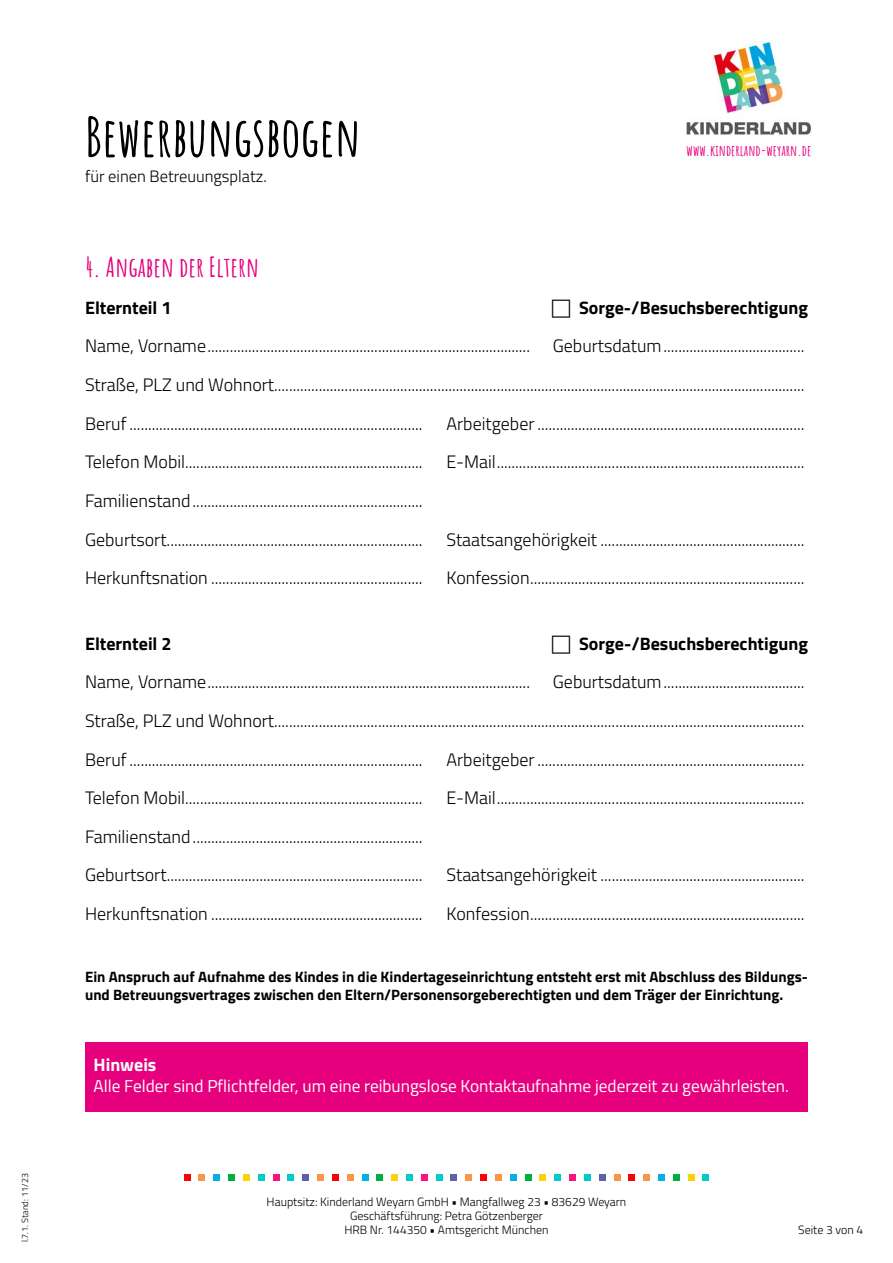
<style>
.page{position:relative;width:893px;height:1263px;background:#fff}
.page>*{position:absolute;margin:0;border:0;box-sizing:border-box;transform-origin:0 0}
.t1{font:700 54.3px "Amatic SC";color:#000}
.t2{font:700 27px "Amatic SC";color:#e6007d}
.t3{font:300 18px/38.5px "Titillium Web";color:#000;text-align:justify}
.t4{font:700 18px "Titillium Web";color:#000}
.t5{font:700 18px "Titillium Web";color:#fff}
.t6{font:17.25px "Titillium Web";color:#fff}
.t7{font:300 16.5px "Titillium Web";color:#000}
.t8{font:700 15px/18px "Titillium Web";color:#000}
.t9{font:700 15px "Amatic SC";color:#e6007d}
.t10{font:300 12px/14.4px "Titillium Web";color:#000;text-align:center}
.t11{font:300 9px "Titillium Web";color:#000}
</style>
<div class="page">
<img style="left:686px;top:41px;width:125px;height:94px">
<svg style="left:184px;top:1174px;width:6px;height:6px"></svg>
<svg style="left:199px;top:1174px;width:6px;height:6px"></svg>
<div style="left:213px;top:1174px;width:7px;height:6px;background:#05afe6"></div>
<div style="left:228px;top:1174px;width:7px;height:6px;background:#00af41"></div>
<div style="left:243px;top:1174px;width:7px;height:6px;background:#fad20a"></div>
<div style="left:258px;top:1174px;width:7px;height:6px;background:#00cdc8"></div>
<svg style="left:273px;top:1174px;width:6px;height:6px"></svg>
<svg style="left:288px;top:1174px;width:6px;height:6px"></svg>
<div style="left:302px;top:1174px;width:7px;height:6px;background:#5a64a5"></div>
<div style="left:317px;top:1174px;width:7px;height:6px;background:#fa9646"></div>
<div style="left:332px;top:1174px;width:7px;height:6px;background:#f70505"></div>
<div style="left:347px;top:1174px;width:7px;height:6px;background:#fa9646"></div>
<div style="left:376px;top:1174px;width:7px;height:6px;background:#00af41"></div>
<div style="left:391px;top:1174px;width:7px;height:6px;background:#fad20a"></div>
<div style="left:406px;top:1174px;width:7px;height:6px;background:#00cdc8"></div>
<div style="left:421px;top:1174px;width:7px;height:6px;background:#fa1482"></div>
<svg style="left:436px;top:1174px;width:6px;height:6px"></svg>
<svg style="left:451px;top:1174px;width:6px;height:6px"></svg>
<div style="left:465px;top:1174px;width:7px;height:6px;background:#fa9646"></div>
<div style="left:480px;top:1174px;width:7px;height:6px;background:#f70505"></div>
<div style="left:495px;top:1174px;width:7px;height:6px;background:#fa9646"></div>
<div style="left:510px;top:1174px;width:7px;height:6px;background:#05afe6"></div>
<svg style="left:525px;top:1174px;width:6px;height:6px"></svg>
<svg style="left:540px;top:1174px;width:6px;height:6px"></svg>
<div style="left:554px;top:1174px;width:7px;height:6px;background:#00cdc8"></div>
<div style="left:569px;top:1174px;width:7px;height:6px;background:#fa1482"></div>
<div style="left:584px;top:1174px;width:7px;height:6px;background:#00cdc8"></div>
<svg style="left:599px;top:1174px;width:6px;height:6px"></svg>
<svg style="left:614px;top:1174px;width:6px;height:6px"></svg>
<div style="left:628px;top:1174px;width:7px;height:6px;background:#f70505"></div>
<div style="left:643px;top:1174px;width:7px;height:6px;background:#fa9646"></div>
<div style="left:658px;top:1174px;width:7px;height:6px;background:#05afe6"></div>
<div style="left:673px;top:1174px;width:7px;height:6px;background:#00af41"></div>
<svg style="left:688px;top:1174px;width:6px;height:6px"></svg>
<svg style="left:703px;top:1174px;width:6px;height:6px"></svg>
<svg style="left:362px;top:1174px;width:6px;height:6px"></svg>
<div style="left:85px;top:1042px;width:723px;height:70px;background:#e6007d"></div>
<p class="t11" style="left:19px;top:1242px;width:71px;rotate:-90deg">l.7.1. Stand: 11/23</p>
<h1 class="t1" style="left:85px;top:95px;width:277px">Bewerbungsbogen</h1>
<p class="t7" style="left:85px;top:164px;width:183px">für einen Betreuungsplatz.</p>
<h2 class="t2" style="left:85px;top:247px;width:176px">4. Angaben der Eltern</h2>
<p class="t9" style="left:687px;top:139px;width:126px">www.kinderland-weyarn.de</p>
<p class="t4" style="left:85px;top:294px;width:88px">Elternteil 1</p>
<p class="t4" style="left:579px;top:294px;width:230px">Sorge-/Besuchsberechtigung</p>
<p class="t3" style="left:85px;top:326px;width:446px">Name, Vorname.......................................................................................</p>
<p class="t3" style="left:85px;top:326px;width:721px;text-indent:468px">Geburtsdatum......................................<br>Straße, PLZ und Wohnort...............................................................................................................................................<br>Beruf ...............................................................................</p>
<p class="t3" style="left:446px;top:403px;width:359px">Arbeitgeber ........................................................................</p>
<p class="t3" style="left:85px;top:442px;width:339px">Telefon Mobil................................................................</p>
<p class="t3" style="left:446px;top:442px;width:359px">E-Mail...................................................................................</p>
<p class="t3" style="left:85px;top:480px;width:339px">Familienstand..............................................................<br>Geburtsort.....................................................................</p>
<p class="t3" style="left:446px;top:519px;width:359px">Staatsangehörigkeit .......................................................</p>
<p class="t3" style="left:85px;top:558px;width:339px">Herkunftsnation .........................................................</p>
<p class="t3" style="left:446px;top:558px;width:359px">Konfession..........................................................................</p>
<p class="t4" style="left:85px;top:630px;width:88px">Elternteil 2</p>
<p class="t4" style="left:579px;top:630px;width:230px">Sorge-/Besuchsberechtigung</p>
<p class="t3" style="left:85px;top:662px;width:446px">Name, Vorname.......................................................................................</p>
<p class="t3" style="left:85px;top:662px;width:721px;text-indent:468px">Geburtsdatum......................................<br>Straße, PLZ und Wohnort...............................................................................................................................................<br>Beruf ...............................................................................</p>
<p class="t3" style="left:446px;top:739px;width:359px">Arbeitgeber ........................................................................</p>
<p class="t3" style="left:85px;top:778px;width:339px">Telefon Mobil................................................................</p>
<p class="t3" style="left:446px;top:778px;width:359px">E-Mail...................................................................................</p>
<p class="t3" style="left:85px;top:816px;width:339px">Familienstand..............................................................<br>Geburtsort.....................................................................</p>
<p class="t3" style="left:446px;top:855px;width:359px">Staatsangehörigkeit .......................................................</p>
<p class="t3" style="left:85px;top:894px;width:339px">Herkunftsnation .........................................................</p>
<p class="t3" style="left:446px;top:894px;width:359px">Konfession..........................................................................</p>
<p class="t8" style="left:85px;top:967px;width:724px">Ein Anspruch auf Aufnahme des Kindes in die Kindertageseinrichtung entsteht erst mit Abschluss des Bildungs&shy;und Betreuungsvertrages zwischen den Eltern/Personensorgeberechtigten und dem Träger der Einrichtung.</p>
<p class="t5" style="left:94px;top:1051px;width:64px">Hinweis</p>
<p class="t6" style="left:94px;top:1073px;width:697px">Alle Felder sind Pflichtfelder, um eine reibungslose Kontaktaufnahme jederzeit zu gewährleisten.</p>
<p class="t10" style="left:267px;top:1193px;width:361px">Hauptsitz: Kinderland Weyarn GmbH • Mangfallweg 23 • 83629 Weyarn<br>Geschäftsführung: Petra Götzenberger<br>HRB Nr. 144350 • Amtsgericht München</p>
<p class="t10" style="left:798px;top:1222px;width:66px">Seite 3 von 4</p>
</div>
